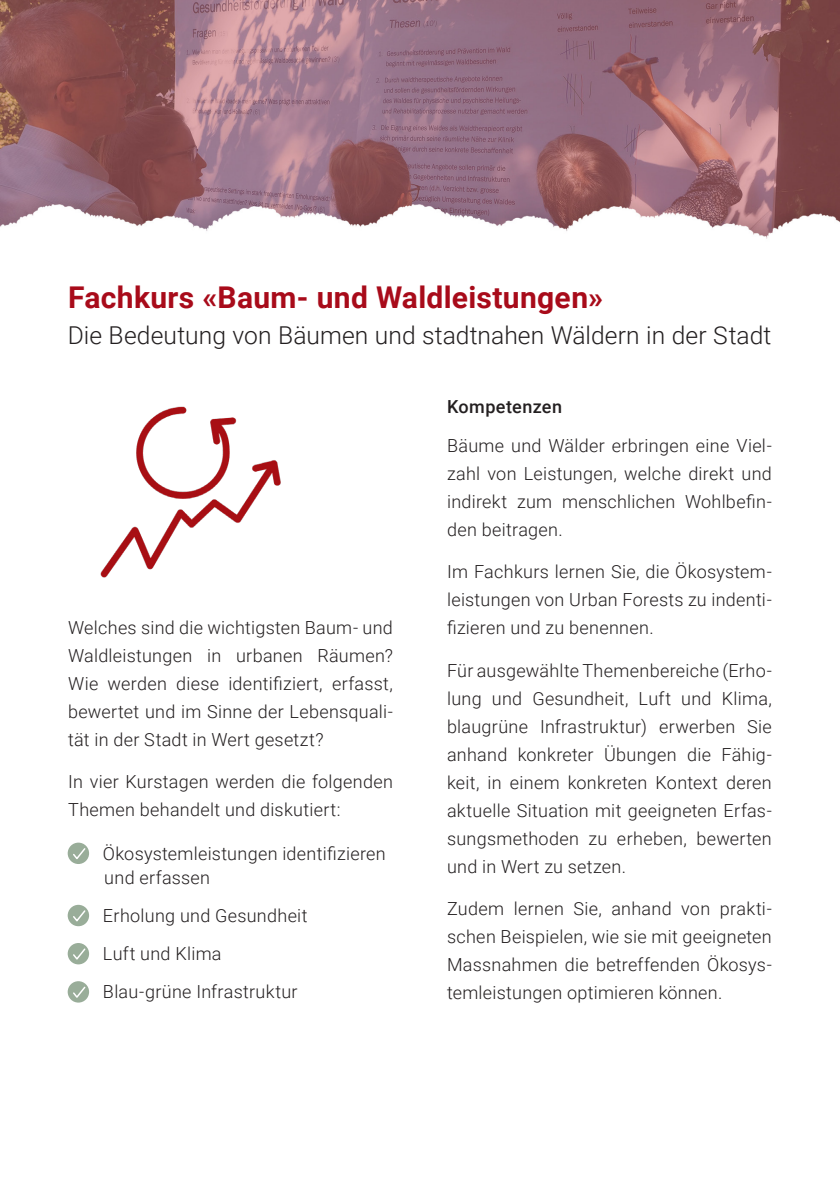
<style>
.page{position:relative;width:840px;height:1191px;background:#fff}
.page>*{position:absolute;margin:0;border:0;box-sizing:border-box;transform-origin:0 0}
.Cover_Titel{font:700 30px "Roboto";letter-spacing:.01em;color:#a80b1a}
.Cover_Titel-2{font:300 24.6px "Roboto";letter-spacing:.005em;color:#231f20}
.Cover_Titel-3{font:300 18px/28px "Roboto";letter-spacing:.015em;color:#231f20;text-align:justify}
.Cover_Titel-4{font:500 18px "Roboto";letter-spacing:.025em;color:#231f20}
</style>
<div class="page">
<img style="left:0;top:0;width:839px;height:239px">
<img style="left:100px;top:406px;width:181px;height:172px">
<div style="left:68px;top:842px;width:21px;height:22px;background:#99ad99;border-radius:50%"></div>
<svg style="left:73px;top:846px;width:14px;height:15px"></svg>
<div style="left:68px;top:904px;width:21px;height:22px;background:#99ad99;border-radius:50%"></div>
<svg style="left:73px;top:910px;width:14px;height:13px"></svg>
<div style="left:68px;top:943px;width:21px;height:21px;background:#99ad99;border-radius:50%"></div>
<svg style="left:73px;top:948px;width:14px;height:13px"></svg>
<div style="left:68px;top:981px;width:21px;height:21px;background:#99ad99;border-radius:50%"></div>
<svg style="left:73px;top:985px;width:14px;height:14px"></svg>
<p class="Cover_Titel" style="left:68px;top:276px;width:536px">Fachkurs «Baum- und Waldleistungen»</p>
<p class="Cover_Titel-2" style="left:68px;top:318px;width:705px">Die Bedeutung von Bäumen und stadtnahen Wäldern in der Stadt</p>
<p class="Cover_Titel-3" style="left:68px;top:612px;width:326px">Welches sind die wichtigsten Baum- und Waldleistungen in urbanen Räumen?<br>Wie werden diese identifiziert, erfasst, bewertet und im Sinne der Lebensquali&shy;tät in der Stadt in Wert gesetzt?</p>
<p class="Cover_Titel-3" style="left:68px;top:767px;width:326px">In vier Kurstagen werden die folgenden<br>Themen behandelt und diskutiert:</p>
<p class="Cover_Titel-3" style="left:103px;top:840px;width:284px;line-height:24px">Ökosystemleistungen identifizieren und erfassen</p>
<p class="Cover_Titel-3" style="left:103px;top:901px;width:206px">Erholung und Gesundheit</p>
<p class="Cover_Titel-3" style="left:103px;top:939px;width:120px">Luft und Klima</p>
<p class="Cover_Titel-3" style="left:103px;top:977px;width:196px">Blau-grüne Infrastruktur</p>
<p class="Cover_Titel-4" style="left:447px;top:394px;width:116px">Kompetenzen</p>
<p class="Cover_Titel-3" style="left:447px;top:431px;width:326px">Bäume und Wälder erbringen eine Viel&shy;zahl von Leistungen, welche direkt und indirekt zum menschlichen Wohlbefin&shy;den beitragen.</p>
<p class="Cover_Titel-3" style="left:447px;top:557px;width:326px">Im Fachkurs lernen Sie, die Ökosystem&shy;leistungen von Urban Forests zu indenti&shy;fizieren und zu benennen.</p>
<p class="Cover_Titel-3" style="left:447px;top:655px;width:326px">Für ausgewählte Themenbereiche (Erho&shy;lung und Gesundheit, Luft und Klima, blaugrüne Infrastruktur) erwerben Sie anhand konkreter Übungen die Fähig&shy;keit, in einem konkreten Kontext deren aktuelle Situation mit geeigneten Erfas&shy;sungsmethoden zu erheben, bewerten und in Wert zu setzen.</p>
<p class="Cover_Titel-3" style="left:447px;top:893px;width:326px">Zudem lernen Sie, anhand von prakti&shy;schen Beispielen, wie sie mit geeigneten Massnahmen die betreffenden Ökosys&shy;temleistungen optimieren können.</p>
</div>
